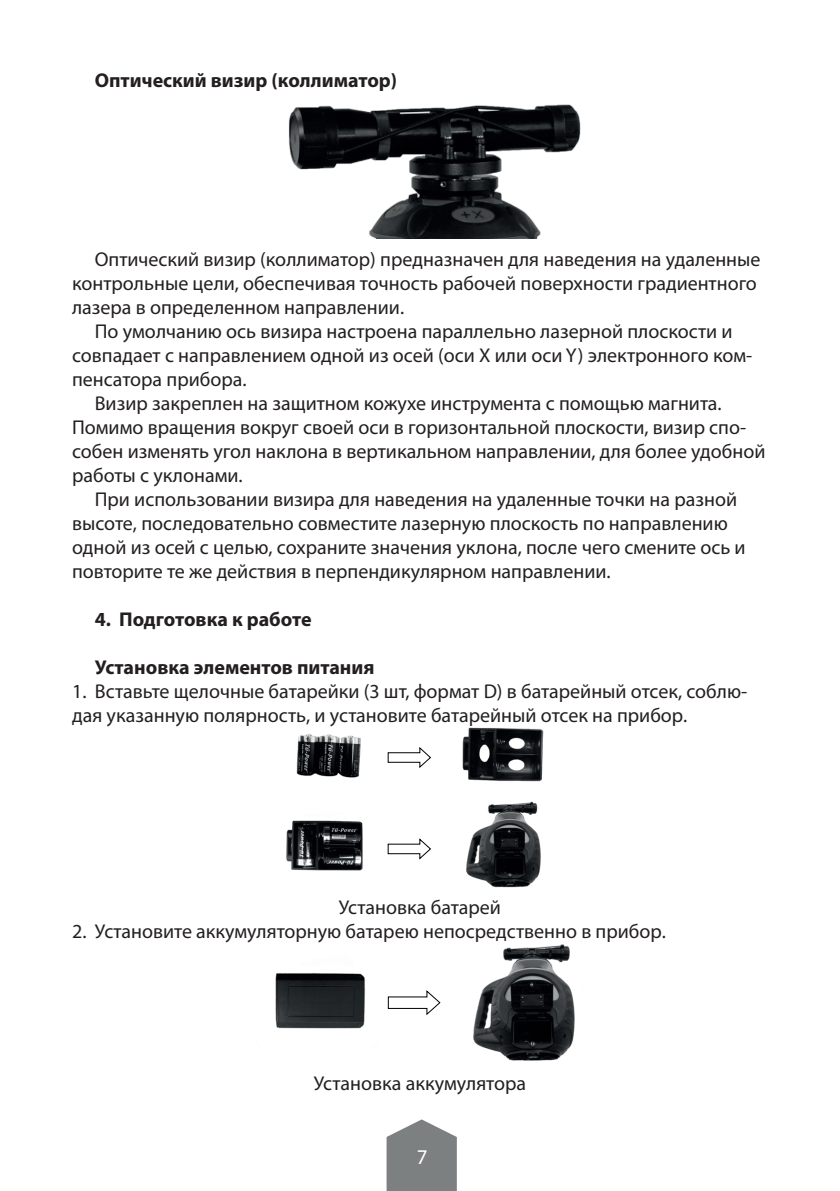
<style>
.page{position:relative;width:840px;height:1191px;background:#fff}
.page>*{position:absolute;margin:0;border:0;box-sizing:border-box;transform-origin:0 0}
.t1{font:21px "Myriad Pro";color:#fff}
.t2{font:20px/24px "Myriad Pro";color:#231f20}
.t3{font:700 20px "Myriad Pro";color:#231f20}
</style>
<div class="page">
<svg style="left:386px;top:1119px;width:70px;height:72px;background:#8e9091"></svg>
<img style="left:288px;top:104px;width:293px;height:134px">
<img style="left:466px;top:801px;width:75px;height:87px">
<img style="left:286px;top:820px;width:77px;height:50px">
<img style="left:296px;top:734px;width:65px;height:44px">
<svg style="left:387px;top:747px;width:44px;height:21px"></svg>
<img style="left:462px;top:727px;width:82px;height:55px">
<svg style="left:387px;top:838px;width:44px;height:22px"></svg>
<img style="left:275px;top:973px;width:90px;height:56px">
<img style="left:473px;top:944px;width:102px;height:117px">
<svg style="left:387px;top:990px;width:54px;height:26px"></svg>
<p class="t3" style="left:95px;top:67px;width:304px">Оптический визир (коллиматор)</p>
<p class="t2" style="left:72px;top:247px;width:689px;text-indent:23px">Оптический визир (коллиматор) предназначен для наведения на удаленные контрольные цели, обеспечивая точность рабочей поверхности градиентного лазера в определенном направлении.</p>
<p class="t2" style="left:95px;top:319px;width:639px">По умолчанию ось визира настроена параллельно лазерной плоскости и</p>
<p class="t2" style="left:72px;top:343px;width:681px">совпадает с направлением одной из осей (оси X или оси Y) электронного ком-</p>
<p class="t2" style="left:72px;top:367px;width:176px">пенсатора прибора.</p>
<p class="t2" style="left:95px;top:391px;width:628px">Визир закреплен на защитном кожухе инструмента с помощью магнита.</p>
<p class="t2" style="left:72px;top:415px;width:675px">Помимо вращения вокруг своей оси в горизонтальной плоскости, визир спо-</p>
<p class="t2" style="left:72px;top:439px;width:694px">собен изменять угол наклона в вертикальном направлении, для более удобной</p>
<p class="t2" style="left:72px;top:463px;width:172px">работы с уклонами.</p>
<p class="t2" style="left:95px;top:487px;width:643px">При использовании визира для наведения на удаленные точки на разной</p>
<p class="t2" style="left:72px;top:511px;width:657px">высоте, последовательно совместите лазерную плоскость по направлению</p>
<p class="t2" style="left:72px;top:535px;width:674px">одной из осей с целью, сохраните значения уклона, после чего смените ось и</p>
<p class="t2" style="left:72px;top:559px;width:540px">повторите те же действия в перпендикулярном направлении.</p>
<p class="t3" style="left:95px;top:606px;width:218px">4. Подготовка к работе</p>
<p class="t3" style="left:95px;top:654px;width:281px">Установка элементов питания</p>
<p class="t2" style="left:72px;top:679px;width:676px">1. Вставьте щелочные батарейки (3 шт, формат D) в батарейный отсек, соблю&shy;дая указанную полярность, и установите батарейный отсек на прибор.</p>
<p class="t2" style="left:339px;top:895px;width:163px">Установка батарей</p>
<p class="t2" style="left:72px;top:919px;width:595px">2. Установите аккумуляторную батарею непосредственно в прибор.</p>
<p class="t2" style="left:314px;top:1070px;width:213px">Установка аккумулятора</p>
<p class="t1" style="left:416px;top:1143px;width:12px">7</p>
</div>
